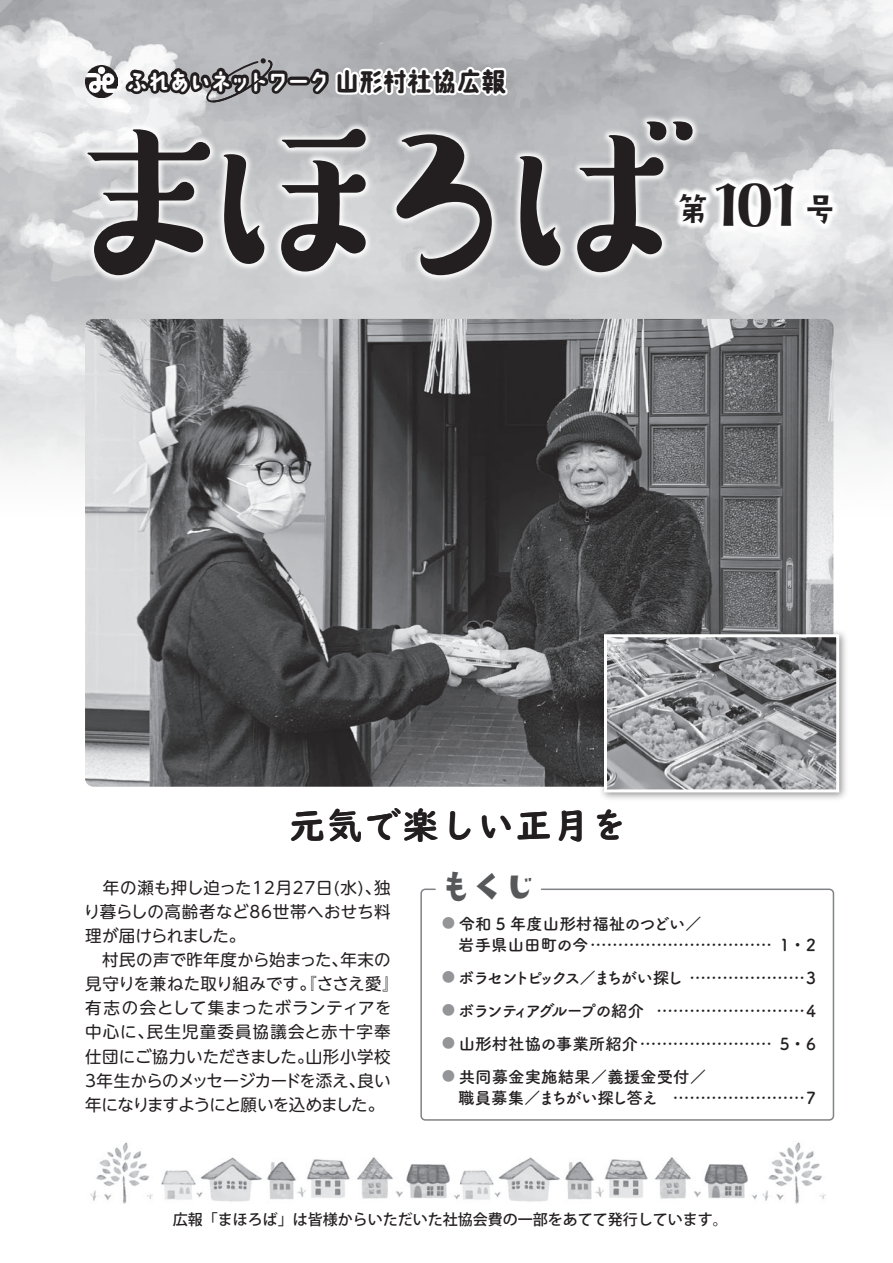
<style>
.page{position:relative;width:893px;height:1263px;background:#fff}
.page>*{position:absolute;margin:0;border:0;box-sizing:border-box;transform-origin:0 0}
.t1{font:500 230.4px "Suzumushi Std";color:#231f20}
.t2{font:54px "AB doramin";color:#231f20;scale:.9 1}
.t3{font:42px "AB kirigirisu";color:#57585a}
.t4{font:37.05px "AB kirigirisu";color:#231f20}
.t5{font:36px "UD Digi Kyokasho N B";letter-spacing:.05em;color:#231f20}
.t6{font:22.35px "AB kokoro no 3";letter-spacing:-.075em;color:#fff}
.t7{font:16.5px/24px "UD Shin M Go Pr 6";letter-spacing:.01em;color:#231f20}
.t8{font:16.5px/21px "Tsuku A Rd Gothic Std B";color:#231f20}
.t9{font:16.5px "Tsuku A Rd Gothic Std B";letter-spacing:-.14em;color:#231f20}
.t10{font:500 15px "Koz Go Pr 6 N";color:#231f20}
.s1{font-size:25.95px;color:#231f20}
.s2{font-size:13.5px;color:#939598}
</style>
<div class="page">
<img style="left:0;top:0;width:893px;height:319px">
<div style="left:0;top:319px;width:893px;height:221px;background:linear-gradient(to bottom,#d0d1d3,#fff)"></div>
<img style="left:0;top:31px;width:750px;height:375px">
<img style="left:90px;top:1142px;width:736px;height:61px">
<img style="left:85px;top:319px;width:748px;height:468px">
<div style="left:287px;top:77px;width:23px;height:8px;border:6px solid #231f20"></div>
<svg style="left:304px;top:34px;width:206px;height:65px"></svg>
<svg style="left:120px;top:58px;width:171px;height:137px"></svg>
<img style="left:85px;top:65px;width:33px;height:33px">
<div style="left:420px;top:888px;width:414px;height:233px;border:2px solid #808285;border-radius:4px"></div>
<img style="left:615px;top:120px;width:278px;height:176px">
<img style="left:595px;top:626px;width:251px;height:173px">
<img style="left:608px;top:638px;width:227px;height:150px">
<div style="left:604px;top:634px;width:235px;height:158px;border:3px solid #fff"></div>
<h3 class="t6" style="left:126px;top:70px;width:382px">ふれあいネットワーク<span class="s1">山形村社協広報</span></h3>
<h1 class="t1" style="left:34px;top:53px;width:668px">まほろば</h1>
<h2 class="t2" style="left:711px;top:178px;width:98px">101</h2>
<h3 class="t4" style="left:674px;top:190px;width:167px">第　　号</h3>
<h3 class="t5" style="left:289px;top:804px;width:340px">元気で楽しい正月を</h3>
<p class="t7" style="left:84px;top:875px;width:317px">　年の瀬も押し迫った12月27日(水)、独り暮らしの高齢者など86世帯へおせち料理が届けられました。<br>　村民の声で昨年度から始まった、年末の見守りを兼ねた取り組みです。『ささえ愛』有志の会として集まったボランティアを中心に、民生児童委員協議会と赤十字奉仕団にご協力いただきました。山形小学校<br>3年生からのメッセージカードを添え、良い年になりますようにと願いを込めました。</p>
<h3 class="t3" style="left:435px;top:865px;width:107px">もくじ</h3>
<p class="t8" style="left:442px;top:912px;width:376px"><span class="s2">●</span> 令和 5 年度山形村福祉のつどい／<br>　岩手県山田町の今…………………………… 1・2</p>
<p class="t9" style="left:442px;top:964px;width:376px"><span class="s2">●</span> ボラセントピックス／まちがい探し ………………… 3</p>
<p class="t9" style="left:442px;top:997px;width:376px"><span class="s2">●</span> ボランティアグループの紹介 ………………………4</p>
<p class="t8" style="left:442px;top:1032px;width:376px"><span class="s2">●</span> 山形村社協の事業所紹介…………………… 5・6</p>
<p class="t8" style="left:442px;top:1065px;width:376px"><span class="s2">●</span> 共同募金実施結果／義援金受付／<br>　職員募集／まちがい探し答え ……………………7</p>
<p class="t10" style="left:173px;top:1211px;width:556px">広報「まほろば」は皆様からいただいた社協会費の一部をあてて発行しています。</p>
</div>
